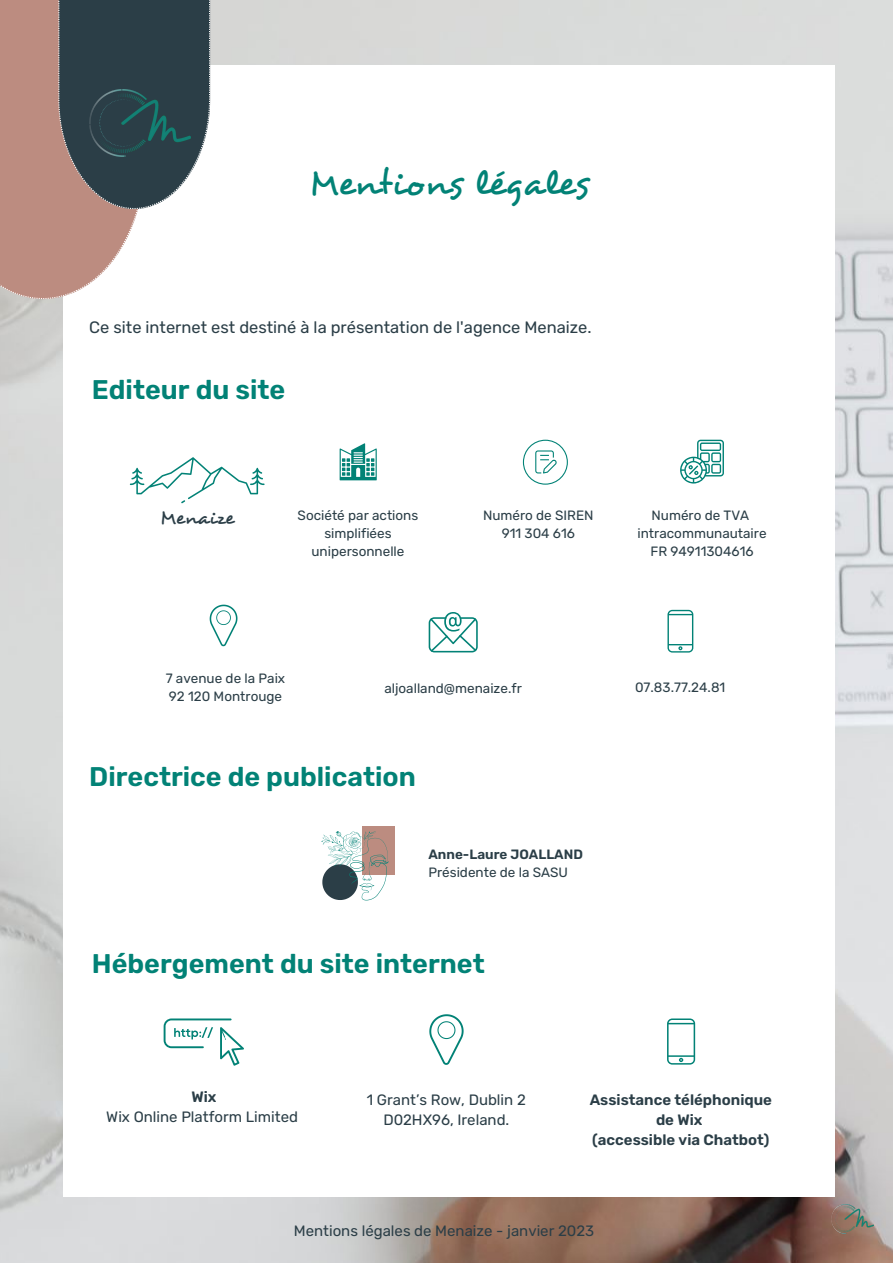
<style>
.page{position:relative;width:893px;height:1264px;background:#fff}
.page>*{position:absolute;margin:0;border:0;box-sizing:border-box;transform-origin:0 0}
.t1{font:36px "Desyrel";color:#028276}
.t2{font:600 27px "Rubik";color:#028276}
.t3{font:19.5px "Desyrel";color:#2b3e47}
.t4{font:16.5px "Rubik";color:#2b3e47}
.t5{font:15px/20.2px "Rubik";color:#2b3e47;text-align:center}
.t6{font:600 15px/20.2px "Rubik";color:#2b3e47;text-align:center}
.t7{font:13.5px/18px "Rubik";color:#2b3e47;text-align:center}
.t8{font:600 13.5px "Rubik";color:#2b3e47}
</style>
<div class="page">
<img style="left:0;top:0;width:892px;height:1262px">
<div style="left:64px;top:95px;width:770px;height:1081px;background:#fff"></div>
<div style="left:64px;top:66px;width:770px;height:74px;background:#fff"></div>
<div style="left:64px;top:1131px;width:770px;height:65px;background:#fff"></div>
<img style="left:831px;top:1204px;width:42px;height:29px">
<svg style="left:339px;top:443px;width:38px;height:37px"></svg>
<svg style="left:210px;top:604px;width:27px;height:42px"></svg>
<svg style="left:428px;top:612px;width:49px;height:40px"></svg>
<svg style="left:667px;top:610px;width:26px;height:42px"></svg>
<svg style="left:523px;top:439px;width:45px;height:45px"></svg>
<svg style="left:680px;top:439px;width:44px;height:44px"></svg>
<div style="left:362px;top:826px;width:32px;height:48px;background:#bc8c80"></div>
<svg style="left:321px;top:831px;width:68px;height:69px"></svg>
<svg style="left:667px;top:1018px;width:28px;height:46px"></svg>
<svg style="left:429px;top:1014px;width:34px;height:50px"></svg>
<svg style="left:0;top:0;width:210px;height:299px"></svg>
<img style="left:89px;top:89px;width:101px;height:68px">
<svg style="left:164px;top:1018px;width:80px;height:47px"></svg>
<svg style="left:130px;top:457px;width:134px;height:46px"></svg>
<h1 class="t1" style="left:309px;top:162px;width:281px">Mentions légales</h1>
<p class="t4" style="left:89px;top:318px;width:504px">Ce site internet est destiné à la présentation de l'agence Menaize.</p>
<h2 class="t2" style="left:92px;top:373px;width:195px">Editeur du site</h2>
<h3 class="t3" style="left:160px;top:506px;width:75px">Menaize</h3>
<p class="t7" style="left:297px;top:506px;width:122px">Société par actions simplifiées unipersonnelle</p>
<p class="t7" style="left:483px;top:506px;width:112px">Numéro de SIREN<br>911 304 616</p>
<p class="t7" style="left:637px;top:506px;width:130px">Numéro de TVA intracommunautaire<br>FR 94911304616</p>
<p class="t7" style="left:166px;top:669px;width:121px;text-align:left">7 avenue de la Paix<br>92 120 Montrouge</p>
<p class="t7" style="left:384px;top:679px;width:139px">aljoalland@menaize.fr</p>
<p class="t7" style="left:635px;top:678px;width:92px">07.83.77.24.81</p>
<h2 class="t2" style="left:89px;top:761px;width:328px">Directrice de publication</h2>
<p class="t8" style="left:428px;top:846px;width:156px">Anne-Laure JOALLAND</p>
<p class="t7" style="left:428px;top:863px;width:141px">Présidente de la SASU</p>
<h2 class="t2" style="left:92px;top:947px;width:394px">Hébergement du site internet</h2>
<p class="t6" style="left:191px;top:1086px;width:27px">Wix</p>
<p class="t5" style="left:106px;top:1106px;width:193px">Wix Online Platform Limited</p>
<p class="t5" style="left:367px;top:1089px;width:160px">1 Grant’s Row, Dublin 2<br>D02HX96, Ireland.</p>
<p class="t6" style="left:589px;top:1089px;width:184px">Assistance téléphonique de Wix<br>(accessible via Chatbot)</p>
<p class="t5" style="left:294px;top:1220px;width:302px">Mentions légales de Menaize - janvier 2023</p>
</div>
